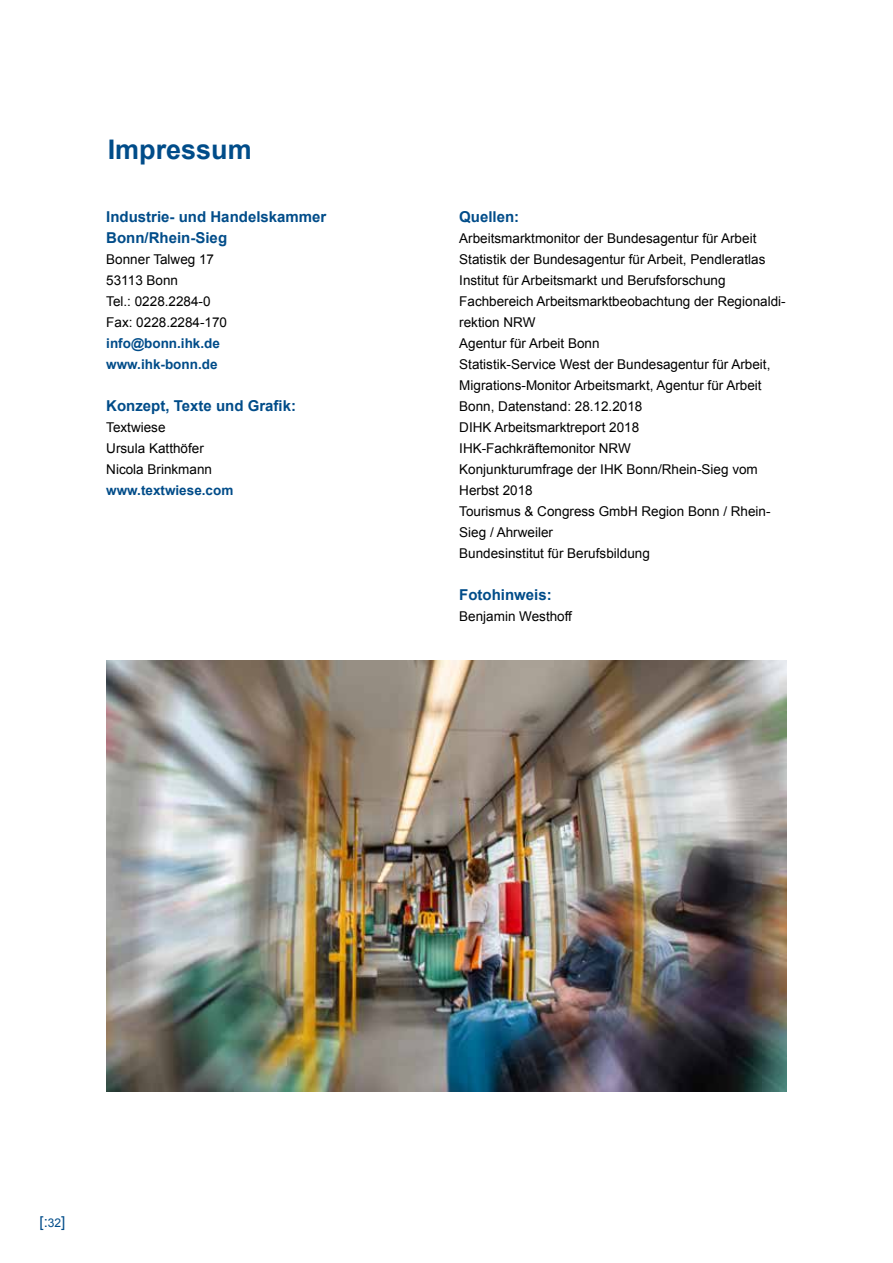
<style>
.page{position:relative;width:893px;height:1263px;background:#fff}
.page>*{position:absolute;margin:0;border:0;box-sizing:border-box;transform-origin:0 0}
.t1{font:700 27px "Arial";color:#004c89}
.t2{font:700 15px/21px "Arial";color:#004c89}
.t3{font:15px "Arial";color:#004c89}
.t4{font:13.5px/21px "Arial";color:#000}
.t5{font:700 13.5px/21px "Arial";color:#004c89}
.s1{font-size:12px}
</style>
<div class="page">
<img style="left:106px;top:661px;width:681px;height:430px">
<h1 class="t1" style="left:108px;top:132px;width:146px">Impressum</h1>
<p class="t2" style="left:106px;top:207px;width:222px">Industrie- und Handelskammer<br>Bonn/Rhein-Sieg</p>
<p class="t4" style="left:106px;top:249px;width:122px">Bonner Talweg 17<br>53113 Bonn<br>Tel.: 0228.2284-0<br>Fax: 0228.2284-170</p>
<p class="t5" style="left:106px;top:333px;width:115px">info@bonn.ihk.de www.ihk-bonn.de</p>
<p class="t2" style="left:106px;top:396px;width:191px">Konzept, Texte und Grafik:</p>
<p class="t4" style="left:106px;top:417px;width:107px">Textwiese<br>Ursula Katthöfer<br>Nicola Brinkmann</p>
<p class="t5" style="left:106px;top:480px;width:129px">www.textwiese.com</p>
<p class="t2" style="left:459px;top:207px;width:62px">Quellen:</p>
<p class="t4" style="left:459px;top:228px;width:328px">Arbeitsmarktmonitor der Bundesagentur für Arbeit Statistik der Bundesagentur für Arbeit, Pendleratlas Institut für Arbeitsmarkt und Berufsforschung Fachbereich Arbeitsmarktbeobachtung der Regionaldi&shy;rektion NRW<br>Agentur für Arbeit Bonn<br>Statistik-Service West der Bundesagentur für Arbeit, Migrations-Monitor Arbeitsmarkt, Agentur für Arbeit Bonn, Datenstand: 28.12.2018<br>DIHK Arbeitsmarktreport 2018<br>IHK-Fachkräftemonitor NRW<br>Konjunkturumfrage der IHK Bonn/Rhein-Sieg vom Herbst 2018<br>Tourismus &amp; Congress GmbH Region Bonn / Rhein-Sieg / Ahrweiler<br>Bundesinstitut für Berufsbildung</p>
<p class="t2" style="left:459px;top:585px;width:94px">Fotohinweis:</p>
<p class="t4" style="left:459px;top:606px;width:114px">Benjamin Westhoff</p>
<p class="t3" style="left:40px;top:1212px;width:27px">[:<span class="s1">32</span>]</p>
</div>
